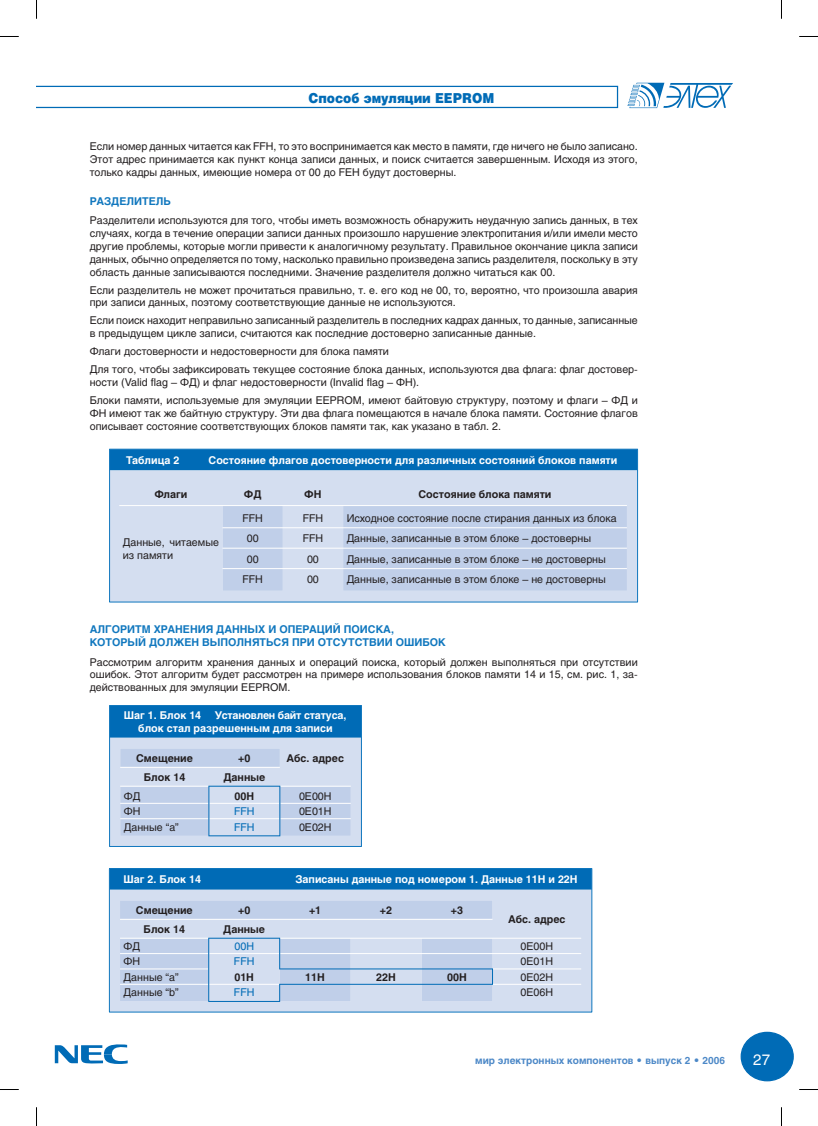
<style>
.page{position:relative;width:818px;height:1126px;background:#fff}
.page>*{position:absolute;margin:0;border:0;box-sizing:border-box;transform-origin:0 0}
.t1{font:700 22.5px "Helios";color:#4c88c7}
.t2{font:15px "Helios";color:#fff}
.t3{font:900 13.75px "Helios";color:#006bb6;scale:.9 1}
.t4{font:10.62px/12.8px "Helios";color:#231f20}
.t5{font:700 10.62px/12.8px "Helios";color:#fff}
.t6{font:700 10.62px "Helios";color:#231f20}
.t7{font:700 10.62px/12.8px "Helios";color:#1077be}
.t8{font:10.62px "Helios";color:#006bb6}
.t9{font:700 10px "Helios";color:#4c88c7}
.s1{font-weight:700;color:#1077be}
</style>
<div class="page">
<div style="left:740px;top:1032px;width:52px;height:48px;background:#006bb6;border-radius:50%"></div>
<div style="left:740px;top:1031px;width:53px;height:50px;border:1px solid #006bb6;border-radius:50%"></div>
<svg style="left:36px;top:86px;width:581px;height:22px"></svg>
<svg style="left:627px;top:83px;width:105px;height:25px"></svg>
<svg style="left:55px;top:1044px;width:73px;height:19px"></svg>
<svg style="left:109px;top:449px;width:529px;height:152px;background:#aec8e5"></svg>
<hr style="left:109px;top:601px;width:528px;height:1px;background:#1077be">
<hr style="left:119px;top:505px;width:507px;height:1px;background:#fff">
<hr style="left:222px;top:527px;width:404px;height:1px;background:#fff">
<hr style="left:222px;top:548px;width:404px;height:1px;background:#fff">
<hr style="left:222px;top:568px;width:404px;height:1px;background:#fff">
<hr style="left:109px;top:846px;width:252px;height:1px;background:#1077be">
<svg style="left:109px;top:705px;width:253px;height:141px;background:#9bbee0"></svg>
<hr style="left:208px;top:835px;width:72px;height:1px;background:#006bb6">
<svg style="left:109px;top:868px;width:483px;height:143px;background:#acc7e4"></svg>
<hr style="left:109px;top:1011px;width:482px;height:1px;background:#1077be">
<svg style="left:0;top:36px;width:19px;height:1px"></svg>
<svg style="left:799px;top:36px;width:18px;height:1px"></svg>
<svg style="left:0;top:1089px;width:19px;height:1px"></svg>
<svg style="left:799px;top:1089px;width:18px;height:1px"></svg>
<svg style="left:36px;top:0;width:1px;height:19px"></svg>
<svg style="left:36px;top:1107px;width:1px;height:18px"></svg>
<p class="t3" style="left:308px;top:93px;width:208px">Способ эмуляции EEPROM</p>
<p class="t4" style="left:90px;top:141px;width:549px;text-align:justify">Если номер данных читается как FFH, то это воспринимается как место в памяти, где ничего не было записано.<br>Этот адрес принимается как пункт конца записи данных, и поиск считается завершенным. Исходя из этого, только кадры данных, имеющие номера от 00 до FEH будут достоверны.</p>
<p class="t4" style="left:90px;top:192px;width:549px;line-height:19.8px"><span class="s1">РАЗДЕЛИТЕЛЬ<br></span>Разделители используются для того, чтобы иметь возможность обнаружить неудачную запись данных, в тех</p>
<p class="t4" style="left:90px;top:228px;width:549px;text-align:justify">случаях, когда в течение операции записи данных произошло нарушение электропитания и/или имели место другие проблемы, которые могли привести к аналогичному результату. Правильное окончание цикла записи данных, обычно определяется по тому, насколько правильно произведена запись разделителя, поскольку в эту область данные записываются последними. Значение разделителя должно читаться как 00.</p>
<p class="t4" style="left:90px;top:284px;width:549px">Если разделитель не может прочитаться правильно, т. е. его код не 00, то, вероятно, что произошла авария при записи данных, поэтому соответствующие данные не используются.</p>
<p class="t4" style="left:90px;top:315px;width:549px">Если поиск находит неправильно записанный разделитель в последних кадрах данных, то данные, записанные в предыдущем цикле записи, считаются как последние достоверно записанные данные.</p>
<p class="t4" style="left:90px;top:343px;width:549px;line-height:18.1px">Флаги достоверности и недостоверности для блока памяти<br>Для того, чтобы зафиксировать текущее состояние блока данных, используются два флага: флаг достовер-</p>
<p class="t4" style="left:90px;top:374px;width:549px;line-height:18.1px">ности (Valid flag – ФД) и флаг недостоверности (Invalid flag – ФН).<br>Блоки памяти, используемые для эмуляции EEPROM, имеют байтовую структуру, поэтому и флаги – ФД и</p>
<p class="t4" style="left:90px;top:407px;width:549px">ФН имеют так же байтную структуру. Эти два флага помещаются в начале блока памяти. Состояние флагов описывает состояние соответствующих блоков памяти так, как указано в табл. 2.</p>
<p class="t5" style="left:126px;top:455px;width:55px">Таблица 2</p>
<p class="t5" style="left:208px;top:455px;width:410px">Состояние флагов достоверности для различных состояний блоков памяти</p>
<p class="t6" style="left:154px;top:489px;width:34px">Флаги</p>
<p class="t6" style="left:244px;top:489px;width:19px">ФД</p>
<p class="t6" style="left:304px;top:489px;width:19px">ФН</p>
<p class="t6" style="left:418px;top:489px;width:134px">Состояние блока памяти</p>
<p class="t4" style="left:123px;top:536px;width:98px">Данные, читаемые из памяти</p>
<p class="t4" style="left:242px;top:512px;width:22px">FFH</p>
<p class="t4" style="left:302px;top:512px;width:22px">FFH</p>
<p class="t4" style="left:346px;top:512px;width:271px">Исходное состояние после стирания данных из блока</p>
<p class="t4" style="left:246px;top:533px;width:13px">00</p>
<p class="t4" style="left:302px;top:533px;width:22px">FFH</p>
<p class="t4" style="left:346px;top:533px;width:246px">Данные, записанные в этом блоке – достоверны</p>
<p class="t4" style="left:246px;top:553px;width:13px">00</p>
<p class="t4" style="left:307px;top:553px;width:13px">00</p>
<p class="t4" style="left:346px;top:553px;width:260px">Данные, записанные в этом блоке – не достоверны</p>
<p class="t4" style="left:242px;top:573px;width:22px">FFH</p>
<p class="t4" style="left:307px;top:573px;width:13px">00</p>
<p class="t4" style="left:346px;top:573px;width:260px">Данные, записанные в этом блоке – не достоверны</p>
<p class="t7" style="left:90px;top:624px;width:357px">АЛГОРИТМ ХРАНЕНИЯ ДАННЫХ И ОПЕРАЦИЙ ПОИСКА,<br>КОТОРЫЙ ДОЛЖЕН ВЫПОЛНЯТЬСЯ ПРИ ОТСУТСТВИИ ОШИБОК</p>
<p class="t4" style="left:90px;top:656px;width:549px;text-align:justify">Рассмотрим алгоритм хранения данных и операций поиска, который должен выполняться при отсутствии ошибок. Этот алгоритм будет рассмотрен на примере использования блоков памяти 14 и 15, см. рис. 1, за&shy;действованных для эмуляции EEPROM.</p>
<p class="t5" style="left:124px;top:709px;width:79px">Шаг 1. Блок 14</p>
<p class="t5" style="left:138px;top:709px;width:209px;text-indent:76px">Установлен байт статуса, блок стал разрешенным для записи</p>
<p class="t6" style="left:136px;top:754px;width:58px">Смещение</p>
<p class="t6" style="left:238px;top:754px;width:14px">+0</p>
<p class="t6" style="left:286px;top:754px;width:59px">Абс. адрес</p>
<p class="t6" style="left:144px;top:773px;width:43px">Блок 14</p>
<p class="t6" style="left:223px;top:773px;width:43px">Данные</p>
<p class="t4" style="left:124px;top:790px;width:18px">ФД</p>
<p class="t6" style="left:234px;top:791px;width:21px">00H</p>
<p class="t4" style="left:299px;top:790px;width:34px">0E00H</p>
<p class="t4" style="left:124px;top:805px;width:18px">ФН</p>
<p class="t8" style="left:234px;top:807px;width:22px">FFH</p>
<p class="t4" style="left:299px;top:805px;width:34px">0E01H</p>
<p class="t4" style="left:124px;top:821px;width:57px">Данные “a”</p>
<p class="t8" style="left:234px;top:822px;width:22px">FFH</p>
<p class="t4" style="left:299px;top:821px;width:34px">0E02H</p>
<p class="t5" style="left:123px;top:873px;width:79px">Шаг 2. Блок 14</p>
<p class="t5" style="left:295px;top:873px;width:283px">Записаны данные под номером 1. Данные 11H и 22H</p>
<p class="t6" style="left:136px;top:906px;width:58px">Смещение</p>
<p class="t6" style="left:238px;top:906px;width:14px">+0</p>
<p class="t6" style="left:309px;top:906px;width:14px">+1</p>
<p class="t6" style="left:380px;top:906px;width:14px">+2</p>
<p class="t6" style="left:450px;top:906px;width:14px">+3</p>
<p class="t6" style="left:508px;top:915px;width:59px">Абс. адрес</p>
<p class="t6" style="left:143px;top:924px;width:43px">Блок 14</p>
<p class="t6" style="left:223px;top:924px;width:43px">Данные</p>
<p class="t4" style="left:123px;top:940px;width:18px">ФД</p>
<p class="t8" style="left:234px;top:942px;width:21px">00H</p>
<p class="t4" style="left:520px;top:940px;width:34px">0E00H</p>
<p class="t4" style="left:123px;top:956px;width:18px">ФН</p>
<p class="t8" style="left:234px;top:957px;width:22px">FFH</p>
<p class="t4" style="left:520px;top:956px;width:34px">0E01H</p>
<p class="t4" style="left:123px;top:971px;width:57px">Данные “a”</p>
<p class="t6" style="left:234px;top:972px;width:21px">01H</p>
<p class="t6" style="left:305px;top:972px;width:21px">11H</p>
<p class="t6" style="left:376px;top:972px;width:21px">22H</p>
<p class="t6" style="left:447px;top:972px;width:21px">00H</p>
<p class="t4" style="left:520px;top:971px;width:34px">0E02H</p>
<p class="t4" style="left:123px;top:986px;width:57px">Данные “b”</p>
<p class="t8" style="left:234px;top:988px;width:22px">FFH</p>
<p class="t4" style="left:520px;top:986px;width:34px">0E06H</p>
<p class="t9" style="left:475px;top:1056px;width:160px">мир электронных компонентов</p>
<p class="t1" style="left:636px;top:1049px;width:8px">·</p>
<p class="t9" style="left:645px;top:1056px;width:47px">выпуск 2</p>
<p class="t1" style="left:693px;top:1049px;width:8px">·</p>
<p class="t9" style="left:702px;top:1056px;width:24px">2006</p>
<p class="t2" style="left:752px;top:1053px;width:18px">27</p>
</div>
